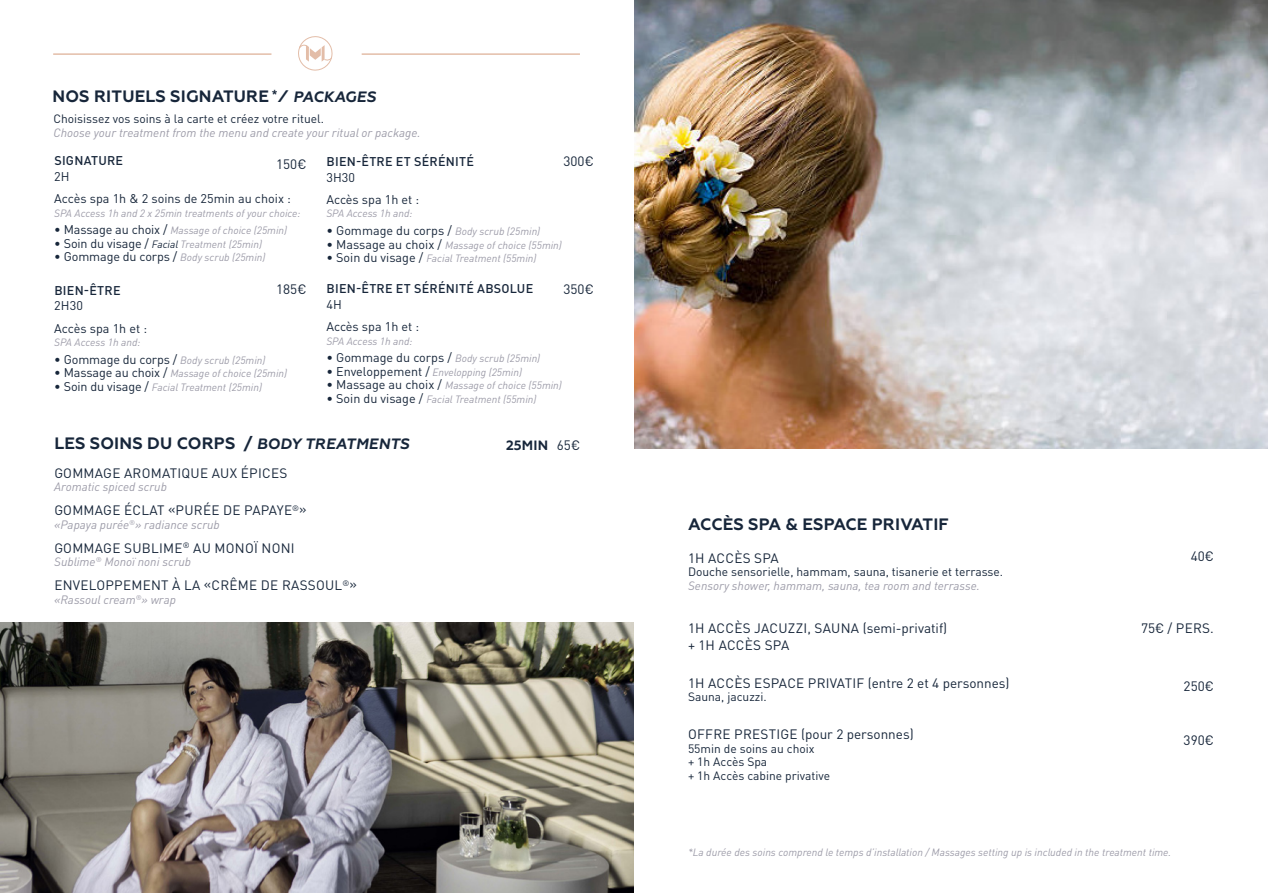
<style>
.page{position:relative;width:1268px;height:893px;background:#fff}
.page>*{position:absolute;margin:0;border:0;box-sizing:border-box;transform-origin:0 0}
.t1{font:700 16.5px "Geometria";letter-spacing:.01em;color:#17263a}
.t2{font:13.5px/16.5px "DIN Pro";letter-spacing:.02em;color:#17263a}
.t3{font:13.5px "DIN Pro";color:#17263a}
.t4{font:700 13.5px "Geometria";letter-spacing:.01em;color:#17263a}
.t5{font:12.6px/22.4px "DIN Pro";color:#17263a}
.t6{font:500 12.6px "DIN Pro";letter-spacing:.02em;color:#17263a}
.t7{font:italic 12px "DIN Pro";color:#9c9ba8}
.t8{font:12px/13.5px "DIN Pro";color:#17263a}
.t9{font:italic 10.5px "DIN Pro";color:#9c9ba8}
.s1{font-family:"Raleway"}
.s2{font-style:italic;font-size:15px}
.s3{font-style:italic;font-size:10.5px;color:#9c9ba8}
.s4{font-style:normal;font-size:12.6px;color:#17263a}
.s5{color:#17263a}
.s6{font-family:"DIN Pro";font-weight:400}
</style>
<div class="page">
<img style="left:0;top:622px;width:634px;height:271px">
<img style="left:634px;top:0;width:633px;height:449px">
<hr style="left:361px;top:53px;width:219px;height:2px;background:#e3bda8">
<hr style="left:53px;top:53px;width:218px;height:2px;background:#e3bda8">
<svg style="left:298px;top:36px;width:35px;height:35px"></svg>
<h1 class="t1" style="left:52px;top:86px;width:325px">NOS RITUELS SIGNATURE <sup>*</sup><span class="s1">/</span> <span class="s2">PACKAGES</span></h1>
<p class="t8" style="left:53px;top:111px;width:272px">Choisissez vos soins à la carte et créez votre rituel.</p>
<p class="t7" style="left:53px;top:123px;width:368px">Choose your treatment from the menu and create your ritual or package.</p>
<p class="t6" style="left:326px;top:151px;width:149px">BIEN-ÊTRE ET SÉRÉNITÉ</p>
<p class="t5" style="left:326px;top:165px;width:94px">3H30<br>Accès spa 1h et :</p>
<p class="t9" style="left:326px;top:205px;width:88px">SPA Access 1h and:</p>
<p class="t5" style="left:326px;top:218px;width:215px">• Gommage du corps / <span class="s3">Body scrub (25min)</span></p>
<p class="t9" style="left:326px;top:237px;width:237px"><span class="s4">• Massage au choix /</span> Massage of choice (55min)</p>
<p class="t9" style="left:326px;top:250px;width:211px"><span class="s4">• Soin du visage /</span> Facial Treatment (55min)</p>
<p class="t6" style="left:326px;top:279px;width:208px">BIEN-ÊTRE ET SÉRÉNITÉ ABSOLUE</p>
<p class="t5" style="left:326px;top:292px;width:94px">4H<br>Accès spa 1h et :</p>
<p class="t9" style="left:326px;top:333px;width:88px">SPA Access 1h and:</p>
<p class="t5" style="left:326px;top:345px;width:215px">• Gommage du corps / <span class="s3">Body scrub (25min)</span></p>
<p class="t9" style="left:326px;top:364px;width:197px"><span class="s4">• Enveloppement /</span> Envelopping (25min)</p>
<p class="t9" style="left:326px;top:377px;width:237px"><span class="s4">• Massage au choix /</span> Massage of choice (55min)</p>
<p class="t9" style="left:326px;top:391px;width:211px"><span class="s4">• Soin du visage /</span> Facial Treatment (55min)</p>
<p class="t2" style="left:276px;top:155px;width:32px">150€</p>
<p class="t2" style="left:563px;top:152px;width:32px">300€</p>
<p class="t6" style="left:54px;top:151px;width:70px">SIGNATURE</p>
<p class="t5" style="left:54px;top:164px;width:238px">2H<br>Accès spa 1h &amp; 2 soins de 25min au choix :</p>
<p class="t9" style="left:54px;top:205px;width:248px">SPA Access 1h and 2 x 25min treatments of your choice:</p>
<p class="t9" style="left:54px;top:222px;width:234px"><span class="s4">• Massage au choix /</span> Massage of choice (25min)</p>
<p class="t9" style="left:54px;top:236px;width:209px"><span class="s4">• Soin du visage /</span> <span class="s5">Facial</span> Treatment (25min)</p>
<p class="t5" style="left:54px;top:244px;width:213px">• Gommage du corps / <span class="s3">Body scrub (25min)</span></p>
<p class="t6" style="left:54px;top:280px;width:68px">BIEN-ÊTRE</p>
<p class="t5" style="left:54px;top:293px;width:94px">2H30<br>Accès spa 1h et :</p>
<p class="t9" style="left:54px;top:334px;width:88px">SPA Access 1h and:</p>
<p class="t5" style="left:54px;top:347px;width:213px">• Gommage du corps / <span class="s3">Body scrub (25min)</span></p>
<p class="t9" style="left:54px;top:365px;width:234px"><span class="s4">• Massage au choix /</span> Massage of choice (25min)</p>
<p class="t9" style="left:54px;top:379px;width:209px"><span class="s4">• Soin du visage /</span> Facial Treatment (25min)</p>
<p class="t2" style="left:276px;top:280px;width:32px">185€</p>
<p class="t2" style="left:563px;top:280px;width:32px">350€</p>
<h1 class="t1" style="left:54px;top:434px;width:356px">LES SOINS DU CORPS / <span class="s2">BODY TREATMENTS</span></h1>
<p class="t2" style="left:54px;top:463px;width:234px">GOMMAGE AROMATIQUE AUX ÉPICES</p>
<p class="t7" style="left:54px;top:478px;width:114px">Aromatic spiced scrub</p>
<p class="t2" style="left:54px;top:501px;width:254px">GOMMAGE ÉCLAT «PURÉE DE PAPAYE<sup>®</sup>»</p>
<p class="t7" style="left:54px;top:515px;width:167px">«Papaya purée<sup>®</sup>» radiance scrub</p>
<p class="t2" style="left:54px;top:538px;width:242px">GOMMAGE SUBLIME<sup>®</sup> AU MONOÏ NONI</p>
<p class="t7" style="left:54px;top:553px;width:138px">Sublime<sup>®</sup> Monoï noni scrub</p>
<p class="t2" style="left:54px;top:576px;width:304px">ENVELOPPEMENT À LA «CRÊME DE RASSOUL<sup>®</sup>»</p>
<p class="t7" style="left:54px;top:590px;width:123px">«Rassoul cream<sup>®</sup>» wrap</p>
<p class="t4" style="left:506px;top:437px;width:75px">25MIN <span class="s6">65€</span></p>
<h1 class="t1" style="left:688px;top:514px;width:262px">ACCÈS SPA &amp; ESPACE PRIVATIF</h1>
<p class="t2" style="left:688px;top:548px;width:92px">1H ACCÈS SPA</p>
<p class="t8" style="left:688px;top:564px;width:316px">Douche sensorielle, hammam, sauna, tisanerie et terrasse.</p>
<p class="t7" style="left:688px;top:576px;width:293px">Sensory shower, hammam, sauna, tea room and terrasse.</p>
<p class="t2" style="left:688px;top:619px;width:261px">1H ACCÈS JACUZZI, SAUNA (semi-privatif) + 1H ACCÈS SPA</p>
<p class="t3" style="left:688px;top:672px;width:323px">1H ACCÈS ESPACE PRIVATIF (entre 2 et 4 personnes)</p>
<p class="t8" style="left:688px;top:689px;width:80px">Sauna, jacuzzi.</p>
<p class="t2" style="left:688px;top:725px;width:227px">OFFRE PRESTIGE (pour 2 personnes)</p>
<p class="t8" style="left:688px;top:741px;width:143px">55min de soins au choix<br>+ 1h Accès Spa<br>+ 1h Accès cabine privative</p>
<p class="t2" style="left:1190px;top:547px;width:25px">40€</p>
<p class="t2" style="left:1140px;top:619px;width:74px">75€ / PERS.</p>
<p class="t2" style="left:1183px;top:676px;width:32px">250€</p>
<p class="t2" style="left:1183px;top:731px;width:32px">390€</p>
<p class="t9" style="left:688px;top:844px;width:484px">*La durée des soins comprend le temps d’installation / Massages setting up is included in the treatment time.</p>
</div>
